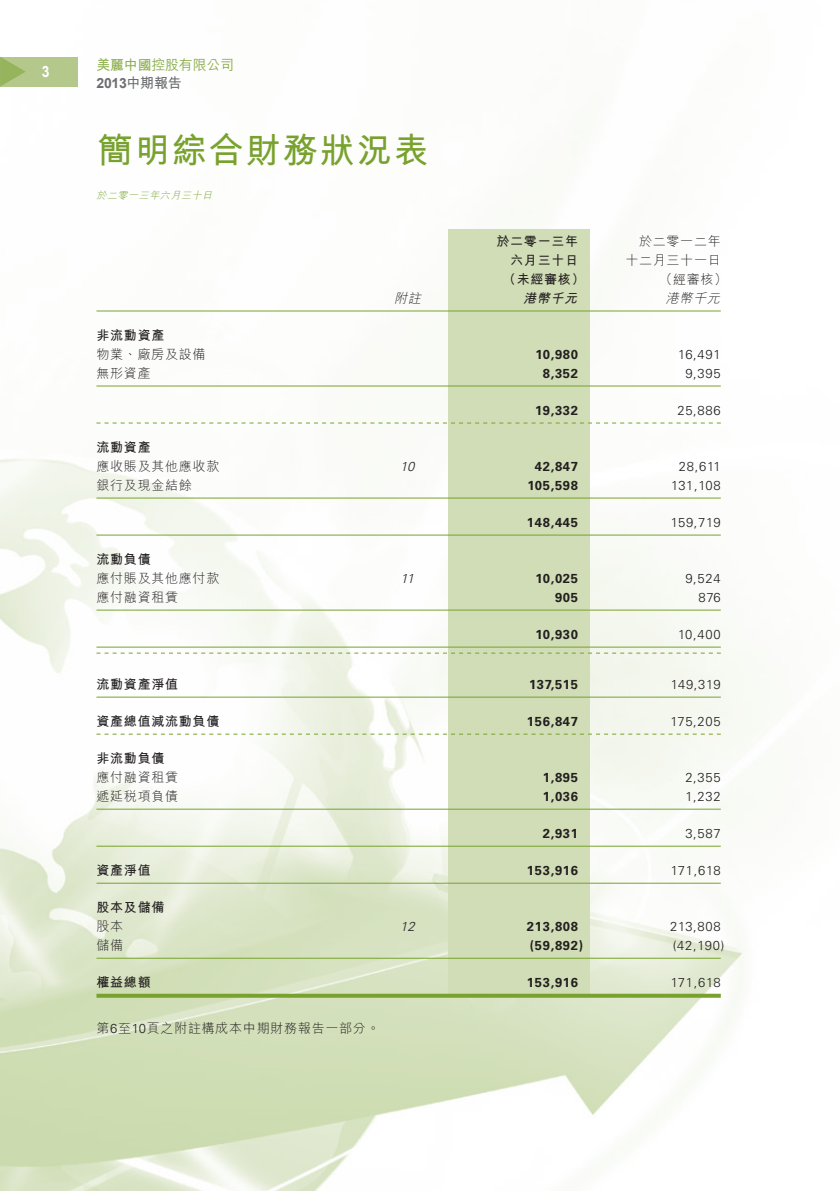
<style>
.page{position:relative;width:840px;height:1191px;background:#fff}
.page>*{position:absolute;margin:0;border:0;box-sizing:border-box;transform-origin:0 0}
.t1{font:700 35px "M Hei HK";letter-spacing:.055em;color:#78a22d}
.t2{font:500 14px/18px "M Hei HK";letter-spacing:-.02em;color:#8fb051}
.t3{font:300 13px/19px "M Hei HK";letter-spacing:.055em;color:#231f20}
.t4{font:700 13px "Univers LT Std";letter-spacing:.055em;color:#231f20}
.t5{font:300 13px "Univers LT Std";letter-spacing:.055em;color:#231f20}
.t6{font:700 13px/19px "M Hei HK";letter-spacing:.055em;color:#231f20}
.t7{font:italic 300 13px "M Hei HK";color:#231f20}
.t8{font:italic 300 13px "Univers LT Std";color:#231f20}
.t9{font:italic 700 13px "M Hei HK";color:#231f20}
.t10{font:italic 300 10px "M Hei HK";color:#78a22d}
.s1{font-weight:700}
.s2{font-family:"Arial";font-weight:700;color:#6c6d70}
.s3{font-weight:700;color:#6c6d70}
.s4{font-weight:300}
.s5{font-family:"Univers LT Std"}
</style>
<div class="page">
<img style="left:0;top:56px;width:763px;height:1135px">
<div style="left:0;top:57px;width:77px;height:29px;background:#b4c88b"></div>
<svg style="left:0;top:57px;width:26px;height:29px"></svg>
<div style="left:448px;top:229px;width:142px;height:767px;background:#d0ddb6"></div>
<hr style="left:96px;top:310px;width:624px;height:1px;background:#78a22d">
<hr style="left:96px;top:385px;width:624px;height:1px;background:#78a22d">
<svg style="left:96px;top:422px;width:624px;height:1px"></svg>
<hr style="left:96px;top:497px;width:624px;height:1px;background:#78a22d">
<hr style="left:96px;top:534px;width:624px;height:1px;background:#78a22d">
<hr style="left:96px;top:609px;width:624px;height:1px;background:#78a22d">
<hr style="left:96px;top:646px;width:624px;height:1px;background:#78a22d">
<svg style="left:96px;top:652px;width:624px;height:1px"></svg>
<hr style="left:96px;top:696px;width:624px;height:1px;background:#78a22d">
<svg style="left:96px;top:733px;width:624px;height:1px"></svg>
<hr style="left:96px;top:808px;width:624px;height:1px;background:#78a22d">
<hr style="left:96px;top:845px;width:624px;height:1px;background:#78a22d">
<hr style="left:96px;top:882px;width:624px;height:1px;background:#78a22d">
<hr style="left:96px;top:957px;width:624px;height:1px;background:#78a22d">
<svg style="left:96px;top:993px;width:624px;height:4px;background:#89ad48"></svg>
<p class="t2" style="left:96px;top:55px;width:139px"><span class="s1">美麗中國</span>控股有限公司<br><span class="s2">2013</span><span class="s3">中期報告</span></p>
<p class="t1" style="left:98px;top:125px;width:332px">簡明綜合財務狀況表</p>
<p class="t10" style="left:96px;top:189px;width:120px">於二零一三年六月三十日</p>
<p class="t6" style="left:496px;top:231px;width:83px">於二零一三年</p>
<p class="t3" style="left:638px;top:231px;width:83px">於二零一二年</p>
<p class="t6" style="left:510px;top:250px;width:69px">六月三十日</p>
<p class="t3" style="left:625px;top:250px;width:97px">十二月三十一日</p>
<p class="t6" style="left:502px;top:269px;width:83px">（未經審核）</p>
<p class="t3" style="left:659px;top:269px;width:69px">（經審核）</p>
<p class="t3" style="left:96px;top:325px;width:111px"><span class="s1">非流動資產<br></span>物業、廠房及設備</p>
<p class="t7" style="left:394px;top:289px;width:32px">附註</p>
<p class="t9" style="left:522px;top:289px;width:60px">港幣千元</p>
<p class="t7" style="left:665px;top:289px;width:60px">港幣千元</p>
<p class="t4" style="left:535px;top:347px;width:44px">10,980</p>
<p class="t5" style="left:677px;top:346px;width:44px">16,491</p>
<p class="t3" style="left:96px;top:363px;width:56px">無形資產</p>
<p class="t4" style="left:542px;top:366px;width:37px">8,352</p>
<p class="t5" style="left:685px;top:365px;width:37px">9,395</p>
<p class="t4" style="left:534px;top:403px;width:45px">19,332</p>
<p class="t5" style="left:677px;top:402px;width:45px">25,886</p>
<p class="t3" style="left:96px;top:437px;width:124px"><span class="s1">流動資產<br></span>應收賬及其他應收款</p>
<p class="t8" style="left:400px;top:458px;width:19px">10</p>
<p class="t4" style="left:534px;top:459px;width:45px">42,847</p>
<p class="t5" style="left:678px;top:458px;width:43px">28,611</p>
<p class="t3" style="left:96px;top:475px;width:97px">銀行及現金結餘</p>
<p class="t4" style="left:527px;top:478px;width:52px">105,598</p>
<p class="t5" style="left:670px;top:477px;width:51px">131,108</p>
<p class="t4" style="left:526px;top:515px;width:53px">148,445</p>
<p class="t5" style="left:670px;top:514px;width:52px">159,719</p>
<p class="t3" style="left:96px;top:549px;width:124px"><span class="s1">流動負債<br></span>應付賬及其他應付款</p>
<p class="t8" style="left:400px;top:570px;width:19px">11</p>
<p class="t4" style="left:535px;top:571px;width:44px">10,025</p>
<p class="t5" style="left:685px;top:570px;width:37px">9,524</p>
<p class="t3" style="left:96px;top:587px;width:83px">應付融資租賃</p>
<p class="t4" style="left:554px;top:590px;width:25px">905</p>
<p class="t5" style="left:698px;top:589px;width:24px">876</p>
<p class="t4" style="left:535px;top:627px;width:44px">10,930</p>
<p class="t5" style="left:677px;top:626px;width:44px">10,400</p>
<p class="t6" style="left:96px;top:674px;width:83px">流動資產淨值</p>
<p class="t4" style="left:528px;top:677px;width:51px">137,515</p>
<p class="t5" style="left:670px;top:676px;width:52px">149,319</p>
<p class="t6" style="left:96px;top:711px;width:124px">資產總值減流動負債</p>
<p class="t4" style="left:526px;top:714px;width:53px">156,847</p>
<p class="t5" style="left:670px;top:713px;width:52px">175,205</p>
<p class="t3" style="left:96px;top:748px;width:83px"><span class="s1">非流動負債</span>應付融資租賃</p>
<p class="t4" style="left:542px;top:770px;width:37px">1,895</p>
<p class="t5" style="left:685px;top:769px;width:37px">2,355</p>
<p class="t3" style="left:96px;top:786px;width:83px">遞延稅項負債</p>
<p class="t4" style="left:542px;top:789px;width:37px">1,036</p>
<p class="t5" style="left:685px;top:788px;width:37px">1,232</p>
<p class="t4" style="left:542px;top:826px;width:37px">2,931</p>
<p class="t5" style="left:685px;top:825px;width:37px">3,587</p>
<p class="t6" style="left:96px;top:860px;width:56px">資產淨值</p>
<p class="t4" style="left:526px;top:863px;width:53px">153,916</p>
<p class="t5" style="left:670px;top:862px;width:51px">171,618</p>
<p class="t6" style="left:96px;top:897px;width:69px">股本及儲備<span class="s4">股本</span></p>
<p class="t8" style="left:400px;top:918px;width:20px">12</p>
<p class="t4" style="left:526px;top:919px;width:53px">213,808</p>
<p class="t5" style="left:669px;top:918px;width:52px">213,808</p>
<p class="t3" style="left:96px;top:935px;width:28px">儲備</p>
<p class="t4" style="left:529px;top:938px;width:55px">(59,892)</p>
<p class="t5" style="left:672px;top:937px;width:53px">(42,190)</p>
<p class="t6" style="left:96px;top:972px;width:56px">權益總額</p>
<p class="t4" style="left:526px;top:975px;width:53px">153,916</p>
<p class="t5" style="left:670px;top:974px;width:51px">171,618</p>
<p class="t3" style="left:96px;top:1018px;width:284px">第<span class="s5">6</span>至<span class="s5">10</span>頁之附註構成本中期財務報告一部分。</p>
</div>
